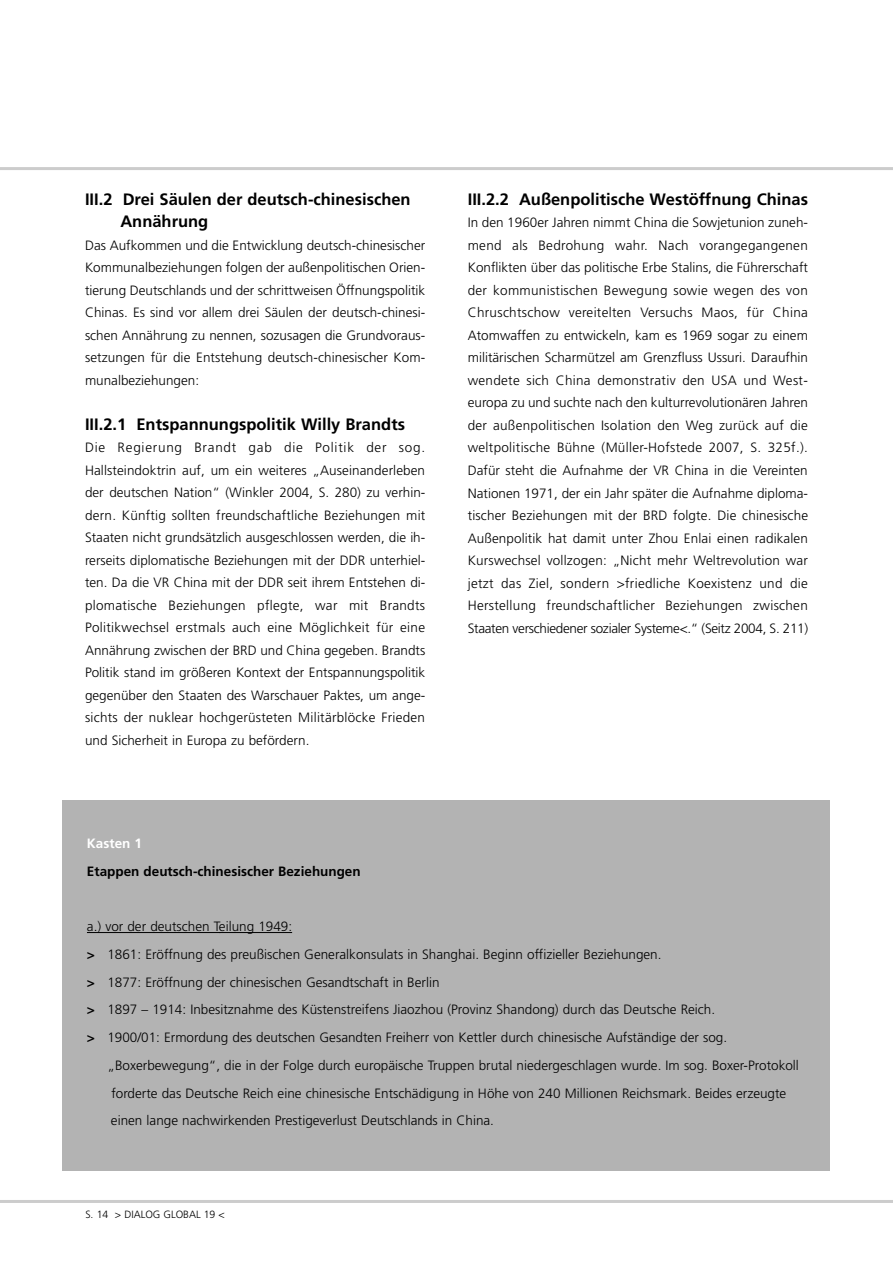
<style>
.page{position:relative;width:893px;height:1263px;background:#fff}
.page>*{position:absolute;margin:0;border:0;box-sizing:border-box;transform-origin:0 0}
.t1{font:700 16.5px/22.5px "Frutiger";color:#000}
.t2{font:300 13.5px/22.5px "Frutiger";color:#000;text-align:justify}
.t3{font:700 13.5px "Frutiger";color:#000}
.t4{font:700 13.5px "Frutiger";color:#fff}
.t5{font:300 10.5px "Frutiger";color:#000}
.s1{font-weight:700}
</style>
<div class="page">
<div style="left:63px;top:800px;width:766px;height:371px;background:#b3b3b3"></div>
<hr style="left:87px;top:932px;width:133px;height:1px;background:#000">
<hr style="left:219px;top:932px;width:73px;height:1px;background:#000">
<hr style="left:0;top:1200px;width:893px;height:3px;background:#ccc">
<hr style="left:0;top:167px;width:893px;height:3px;background:#ccc">
<p class="t1" style="left:120px;top:189px;width:292px;text-indent:-35px">III.2 Drei Säulen der deutsch-chinesischen<br>Annährung</p>
<p class="t2" style="left:85px;top:235px;width:342px">Das Aufkommen und die Entwicklung deutsch-chinesischer Kommunalbeziehungen folgen der außenpolitischen Orien&shy;tierung Deutschlands und der schrittweisen Öffnungspolitik Chinas. Es sind vor allem drei Säulen der deutsch-chinesi&shy;schen Annährung zu nennen, sozusagen die Grundvoraus&shy;setzungen für die Entstehung deutsch-chinesischer Kom&shy;munalbeziehungen:</p>
<p class="t1" style="left:85px;top:414px;width:322px">III.2.1 Entspannungspolitik Willy Brandts</p>
<p class="t2" style="left:85px;top:437px;width:342px">Die Regierung Brandt gab die Politik der sog.<br>Hallsteindoktrin auf, um ein weiteres „Auseinanderleben der deutschen Nation“ (Winkler 2004, S. 280) zu verhin&shy;dern. Künftig sollten freundschaftliche Beziehungen mit Staaten nicht grundsätzlich ausgeschlossen werden, die ih&shy;rerseits diplomatische Beziehungen mit der DDR unterhiel&shy;ten. Da die VR China mit der DDR seit ihrem Entstehen di&shy;plomatische Beziehungen pflegte, war mit Brandts Politikwechsel erstmals auch eine Möglichkeit für eine Annährung zwischen der BRD und China gegeben. Brandts Politik stand im größeren Kontext der Entspannungspolitik gegenüber den Staaten des Warschauer Paktes, um ange&shy;sichts der nuklear hochgerüsteten Militärblöcke Frieden und Sicherheit in Europa zu befördern.</p>
<p class="t4" style="left:87px;top:838px;width:57px">Kasten 1</p>
<p class="t3" style="left:87px;top:865px;width:275px">Etappen deutsch-chinesischer Beziehungen</p>
<p class="t1" style="left:468px;top:189px;width:342px">III.2.2 Außenpolitische Westöffnung Chinas</p>
<p class="t2" style="left:468px;top:213px;width:342px">In den 1960er Jahren nimmt China die Sowjetunion zuneh&shy;mend als Bedrohung wahr. Nach vorangegangenen Konflikten über das politische Erbe Stalins, die Führerschaft der kommunistischen Bewegung sowie wegen des von Chruschtschow vereitelten Versuchs Maos, für China Atomwaffen zu entwickeln, kam es 1969 sogar zu einem militärischen Scharmützel am Grenzfluss Ussuri. Daraufhin wendete sich China demonstrativ den USA und West&shy;europa zu und suchte nach den kulturrevolutionären Jahren der außenpolitischen Isolation den Weg zurück auf die weltpolitische Bühne (Müller-Hofstede 2007, S. 325f.).<br>Dafür steht die Aufnahme der VR China in die Vereinten Nationen 1971, der ein Jahr später die Aufnahme diploma&shy;tischer Beziehungen mit der BRD folgte. Die chinesische Außenpolitik hat damit unter Zhou Enlai einen radikalen Kurswechsel vollzogen: „Nicht mehr Weltrevolution war jetzt das Ziel, sondern &gt;friedliche Koexistenz und die Herstellung freundschaftlicher Beziehungen zwischen Staaten verschiedener sozialer Systeme&lt;.“ (Seitz 2004, S. 211)</p>
<p class="t2" style="left:87px;top:916px;width:207px">a.) vor der deutschen Teilung 1949:</p>
<p class="t2" style="left:87px;top:944px;width:576px"><span class="s1">&gt;</span> 1861: Eröffnung des preußischen Generalkonsulats in Shanghai. Beginn offizieller Beziehungen.</p>
<p class="t2" style="left:87px;top:972px;width:354px"><span class="s1">&gt;</span> 1877: Eröffnung der chinesischen Gesandtschaft in Berlin</p>
<p class="t2" style="left:87px;top:999px;width:630px"><span class="s1">&gt;</span> 1897 – 1914: Inbesitznahme des Küstenstreifens Jiaozhou (Provinz Shandong) durch das Deutsche Reich.</p>
<p class="t2" style="left:87px;top:1027px;width:642px"><span class="s1">&gt;</span> 1900/01: Ermordung des deutschen Gesandten Freiherr von Kettler durch chinesische Aufständige der sog.</p>
<p class="t2" style="left:108px;top:1055px;width:693px">„Boxerbewegung“, die in der Folge durch europäische Truppen brutal niedergeschlagen wurde. Im sog. Boxer-Protokoll</p>
<p class="t2" style="left:111px;top:1083px;width:676px">forderte das Deutsche Reich eine chinesische Entschädigung in Höhe von 240 Millionen Reichsmark. Beides erzeugte</p>
<p class="t2" style="left:111px;top:1110px;width:385px">einen lange nachwirkenden Prestigeverlust Deutschlands in China.</p>
<p class="t5" style="left:85px;top:1210px;width:141px">S. 14 &gt; DIALOG GLOBAL 19 &lt;</p>
</div>
